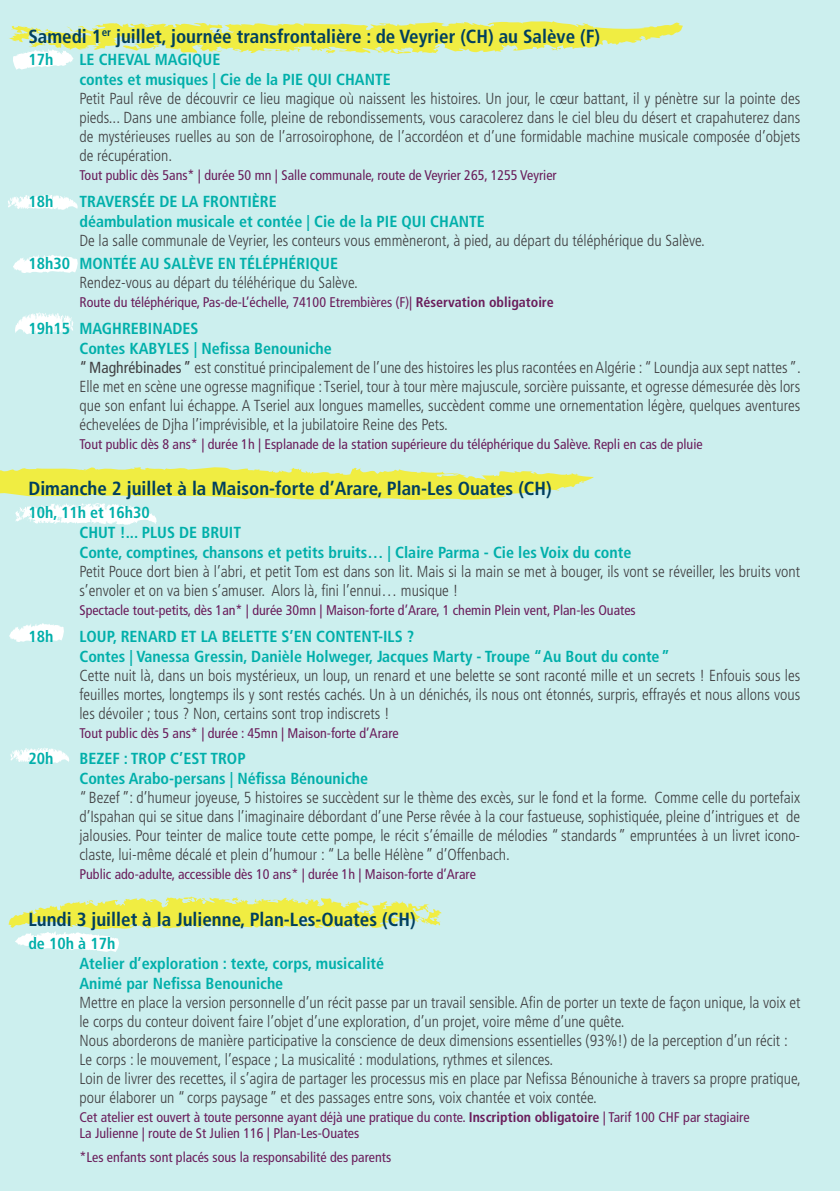
<style>
.page{position:relative;width:840px;height:1191px;background:#fff}
.page>*{position:absolute;margin:0;border:0;box-sizing:border-box;transform-origin:0 0}
.t1{font:700 condensed 19px "Frutiger";color:#003f5f}
.t2{font:300 condensed 16px/19px "Frutiger";color:#414042;text-align:justify}
.t3{font:700 condensed 16px/20px "Frutiger";color:#00afaa}
.t4{font:condensed 14px/16px "Frutiger";color:#6a1d5b}
.s1{font-weight:700}
.s2{font-weight:700;color:#00afaa}
.s3{font-weight:400}
</style>
<div class="page">
<div style="left:0;top:0;width:839px;height:1191px;background:#ccefee"></div>
<svg style="left:8px;top:194px;width:70px;height:16px"></svg>
<svg style="left:10px;top:748px;width:59px;height:15px"></svg>
<svg style="left:0;top:467px;width:593px;height:58px"></svg>
<svg style="left:15px;top:312px;width:59px;height:22px"></svg>
<svg style="left:9px;top:21px;width:673px;height:49px"></svg>
<svg style="left:13px;top:255px;width:65px;height:18px"></svg>
<svg style="left:9px;top:896px;width:433px;height:56px"></svg>
<svg style="left:9px;top:623px;width:55px;height:19px"></svg>
<p class="t1" style="left:28px;top:25px;width:573px">Samedi 1<sup>er</sup> juillet, journée transfrontalière : de Veyrier (CH) au Salève (F)</p>
<p class="t3" style="left:28px;top:50px;width:26px">17h</p>
<p class="t3" style="left:79px;top:50px;width:312px">LE CHEVAL MAGIQUE<br>contes et musiques | Cie de la PIE QUI CHANTE</p>
<p class="t2" style="left:79px;top:90px;width:722px">Petit Paul rêve de découvrir ce lieu magique où naissent les histoires. Un jour, le cœur battant, il y pénètre sur la pointe des pieds... Dans une ambiance folle, pleine de rebondissements, vous caracolerez dans le ciel bleu du désert et crapahuterez dans de mystérieuses ruelles au son de l’arrosoirophone, de l’accordéon et d’une formidable machine musicale composée d’objets de récupération.</p>
<p class="t4" style="left:79px;top:168px;width:478px">Tout public dès 5ans* | durée 50 mn | Salle communale, route de Veyrier 265, 1255 Veyrier</p>
<p class="t3" style="left:28px;top:192px;width:26px">18h</p>
<p class="t3" style="left:79px;top:192px;width:406px">TRAVERSÉE DE LA FRONTIÈRE<br>déambulation musicale et contée | Cie de la PIE QUI CHANTE</p>
<p class="t2" style="left:79px;top:231px;width:626px">De la salle communale de Veyrier, les conteurs vous emmèneront, à pied, au départ du téléphérique du Salève.</p>
<p class="t3" style="left:28px;top:253px;width:311px">18h30 MONTÉE AU SALÈVE EN TÉLÉPHÉRIQUE</p>
<p class="t2" style="left:79px;top:273px;width:280px">Rendez-vous au départ du téléhérique du Salève.</p>
<p class="t4" style="left:79px;top:294px;width:475px">Route du téléphérique, Pas-de-L’échelle, 74100 Etrembières (F)| <span class="s1">Réservation obligatoire</span></p>
<p class="t2" style="left:79px;top:319px;width:722px;text-align:left;text-indent:-51px"><span class="s2">19h15 MAGHREBINADES<br>Contes KABYLES | Nefissa Benouniche<br></span><span class="s3">“Maghrébinades”</span> est constitué principalement de l’une des histoires les plus racontées en Algérie : “ Loundja aux sept nattes ”.<br>Elle met en scène une ogresse magnifique : Tseriel, tour à tour mère majuscule, sorcière puissante, et ogresse démesurée dès lors que son enfant lui échappe. A Tseriel aux longues mamelles, succèdent comme une ornementation légère, quelques aventures échevelées de Djha l’imprévisible, et la jubilatoire Reine des Pets.</p>
<p class="t4" style="left:79px;top:436px;width:624px">Tout public dès 8 ans* | durée 1h | Esplanade de la station supérieure du téléphérique du Salève. Repli en cas de pluie</p>
<p class="t1" style="left:28px;top:477px;width:524px">Dimanche 2 juillet à la Maison-forte d’Arare, Plan-Les Ouates (CH)</p>
<p class="t3" style="left:79px;top:502px;width:553px;text-indent:-51px">10h, 11h et 16h30<br>CHUT !... PLUS DE BRUIT<br>Conte, comptines, chansons et petits bruits… | Claire Parma - Cie les Voix du conte</p>
<p class="t2" style="left:79px;top:562px;width:721px">Petit Pouce dort bien à l’abri, et petit Tom est dans son lit. Mais si la main se met à bouger, ils vont se réveiller, les bruits vont s’envoler et on va bien s’amuser. Alors là, fini l’ennui… musique !</p>
<p class="t4" style="left:79px;top:602px;width:557px">Spectacle tout-petits, dès 1an* | durée 30mn | Maison-forte d’Arare, 1 chemin Plein vent, Plan-les Ouates</p>
<p class="t3" style="left:28px;top:626px;width:26px">18h</p>
<p class="t3" style="left:79px;top:626px;width:591px">LOUP, RENARD ET LA BELETTE S’EN CONTENT-ILS ?<br>Contes | Vanessa Gressin, Danièle Holweger, Jacques Marty - Troupe “Au Bout du conte”</p>
<p class="t2" style="left:79px;top:666px;width:722px">Cette nuit là, dans un bois mystérieux, un loup, un renard et une belette se sont raconté mille et un secrets ! Enfouis sous les feuilles mortes, longtemps ils y sont restés cachés. Un à un dénichés, ils nous ont étonnés, surpris, effrayés et nous allons vous les dévoiler ; tous ? Non, certains sont trop indiscrets !</p>
<p class="t4" style="left:79px;top:725px;width:320px">Tout public dès 5 ans* | durée : 45mn | Maison-forte d’Arare</p>
<p class="t3" style="left:28px;top:749px;width:26px">20h</p>
<p class="t3" style="left:79px;top:749px;width:290px">BEZEF : TROP C’EST TROP<br>Contes Arabo-persans | Néfissa Bénouniche</p>
<p class="t2" style="left:79px;top:788px;width:722px">“Bezef ”: d’humeur joyeuse, 5 histoires se succèdent sur le thème des excès, sur le fond et la forme. Comme celle du portefaix d’Ispahan qui se situe dans l’imaginaire débordant d’une Perse rêvée à la cour fastueuse, sophistiquée, pleine d’intrigues et de jalousies. Pour teinter de malice toute cette pompe, le récit s’émaille de mélodies “ standards ” empruntées à un livret icono&shy;claste, lui-même décalé et plein d’humour : “ La belle Hélène ” d’Offenbach.</p>
<p class="t4" style="left:79px;top:866px;width:398px">Public ado-adulte, accessible dès 10 ans* | durée 1h | Maison-forte d’Arare</p>
<p class="t1" style="left:28px;top:908px;width:388px">Lundi 3 juillet à la Julienne, Plan-Les-Ouates (CH)</p>
<p class="t3" style="left:79px;top:933px;width:306px;text-indent:-51px">de 10h à 17h<br>Atelier d’exploration : texte, corps, musicalité<br>Animé par Nefissa Benouniche</p>
<p class="t2" style="left:79px;top:993px;width:722px;text-align:left">Mettre en place la version personnelle d’un récit passe par un travail sensible. Afin de porter un texte de façon unique, la voix et le corps du conteur doivent faire l’objet d’une exploration, d’un projet, voire même d’une quête.<br>Nous aborderons de manière participative la conscience de deux dimensions essentielles (93%!) de la perception d’un récit :<br>Le corps : le mouvement, l’espace ; La musicalité : modulations, rythmes et silences.<br>Loin de livrer des recettes, il s’agira de partager les processus mis en place par Nefissa Bénouniche à travers sa propre pratique, pour élaborer un “ corps paysage ” et des passages entre sons, voix chantée et voix contée.</p>
<p class="t4" style="left:79px;top:1109px;width:671px">Cet atelier est ouvert à toute personne ayant déjà une pratique du conte. <span class="s1">Inscription obligatoire</span> | Tarif 100 CHF par stagiaire<br>La Julienne | route de St Julien 116 | Plan-Les-Ouates</p>
<p class="t4" style="left:79px;top:1149px;width:313px">*Les enfants sont placés sous la responsabilité des parents</p>
</div>
